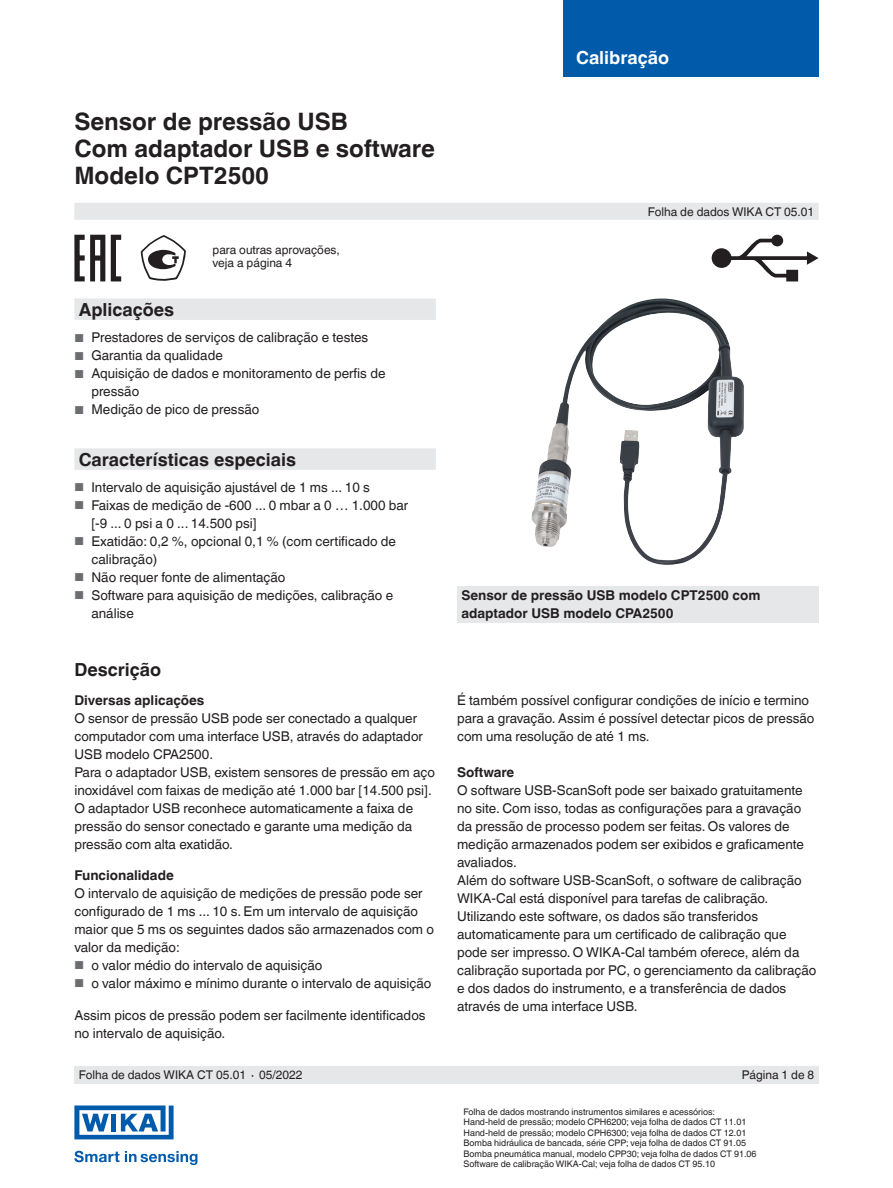
<style>
.page{position:relative;width:893px;height:1188px;background:#fff}
.page>*{position:absolute;margin:0;border:0;box-sizing:border-box;transform-origin:0 0}
.t1{font:700 24px/27px "Helvetica World";color:#231f20}
.t2{font:700 18px "Helvetica World";color:#231f20}
.t3{font:700 18px "Helvetica World";color:#fff}
.t4{font:13.5px/18px "Helvetica World";color:#231f20}
.t5{font:700 13.5px/18px "Helvetica World";color:#231f20}
.t6{font:12px/13.5px "Helvetica World";color:#231f20}
.t7{font:9px/10.5px "Helvetica World";color:#231f20}
.s1{font-size:11.55px;color:#6c6d70}
</style>
<div class="page">
<div style="left:563px;top:0;width:256px;height:76px;background:#015aaa"></div>
<div style="left:74px;top:203px;width:745px;height:17px;background:#e6e7e9"></div>
<div style="left:74px;top:1066px;width:745px;height:18px;background:#e6e7e9"></div>
<svg style="left:111px;top:235px;width:10px;height:46px"></svg>
<svg style="left:74px;top:235px;width:31px;height:46px"></svg>
<svg style="left:712px;top:235px;width:107px;height:46px"></svg>
<svg style="left:74px;top:1151px;width:45px;height:11px"></svg>
<svg style="left:125px;top:1151px;width:72px;height:14px"></svg>
<svg style="left:74px;top:1106px;width:100px;height:33px"></svg>
<div style="left:457px;top:586px;width:362px;height:36px;background:#e6e7e9"></div>
<img style="left:531px;top:298px;width:213px;height:267px">
<svg style="left:74px;top:298px;width:362px;height:172px"></svg>
<svg style="left:141px;top:235px;width:45px;height:46px"></svg>
<h1 class="t1" style="left:74px;top:108px;width:362px">Sensor de pressão USB<br>Com adaptador USB e software<br>Modelo CPT2500</h1>
<p class="t6" style="left:213px;top:243px;width:129px">para outras aprovações, veja a página 4</p>
<h2 class="t2" style="left:79px;top:299px;width:97px">Aplicações</h2>
<p class="t4" style="left:74px;top:329px;width:295px"><span class="s1">■</span> Prestadores de serviços de calibração e testes</p>
<p class="t4" style="left:74px;top:347px;width:150px"><span class="s1">■</span> Garantia da qualidade</p>
<p class="t4" style="left:91px;top:365px;width:296px;text-indent:-17px"><span class="s1">■</span> Aquisição de dados e monitoramento de perfis de pressão</p>
<p class="t4" style="left:74px;top:401px;width:186px"><span class="s1">■</span> Medição de pico de pressão</p>
<h2 class="t2" style="left:79px;top:449px;width:219px">Características especiais</h2>
<p class="t4" style="left:74px;top:479px;width:297px"><span class="s1">■</span> Intervalo de aquisição ajustável de 1 ms ... 10 s</p>
<p class="t4" style="left:91px;top:497px;width:318px;text-indent:-17px"><span class="s1">■</span> Faixas de medição de -600 ... 0 mbar a 0 … 1.000 bar [-9 ... 0 psi a 0 ... 14.500 psi]</p>
<p class="t4" style="left:91px;top:533px;width:306px;text-indent:-17px"><span class="s1">■</span> Exatidão: 0,2 %, opcional 0,1 % (com certificado de calibração)</p>
<p class="t4" style="left:74px;top:569px;width:213px"><span class="s1">■</span> Não requer fonte de alimentação</p>
<p class="t4" style="left:91px;top:587px;width:303px;text-indent:-17px"><span class="s1">■</span> Software para aquisição de medições, calibração e análise</p>
<h2 class="t2" style="left:74px;top:659px;width:88px">Descrição</h2>
<p class="t5" style="left:74px;top:691px;width:132px">Diversas aplicações</p>
<p class="t4" style="left:74px;top:709px;width:362px">O sensor de pressão USB pode ser conectado a qualquer computador com uma interface USB, através do adaptador USB modelo CPA2500.<br>Para o adaptador USB, existem sensores de pressão em aço inoxidável com faixas de medição até 1.000 bar [14.500 psi].<br>O adaptador USB reconhece automaticamente a faixa de pressão do sensor conectado e garante uma medição da pressão com alta exatidão.</p>
<p class="t5" style="left:74px;top:867px;width:101px">Funcionalidade</p>
<p class="t4" style="left:74px;top:885px;width:361px">O intervalo de aquisição de medições de pressão pode ser configurado de 1 ms ... 10 s. Em um intervalo de aquisição maior que 5 ms os seguintes dados são armazenados com o valor da medição:</p>
<p class="t4" style="left:74px;top:957px;width:250px"><span class="s1">■</span> o valor médio do intervalo de aquisição</p>
<p class="t4" style="left:74px;top:975px;width:358px"><span class="s1">■</span> o valor máximo e mínimo durante o intervalo de aquisição</p>
<p class="t4" style="left:74px;top:1006px;width:353px">Assim picos de pressão podem ser facilmente identificados no intervalo de aquisição.</p>
<h2 class="t3" style="left:576px;top:47px;width:94px">Calibração</h2>
<p class="t6" style="left:648px;top:205px;width:168px">Folha de dados WIKA CT 05.01</p>
<p class="t5" style="left:461px;top:586px;width:301px">Sensor de pressão USB modelo CPT2500 com adaptador USB modelo CPA2500</p>
<p class="t4" style="left:457px;top:691px;width:359px">É também possível configurar condições de início e termino para a gravação. Assim é possível detectar picos de pressão com uma resolução de até 1 ms.</p>
<p class="t5" style="left:457px;top:763px;width:59px">Software</p>
<p class="t4" style="left:457px;top:781px;width:361px">O software USB-ScanSoft pode ser baixado gratuitamente no site. Com isso, todas as configurações para a gravação da pressão de processo podem ser feitas. Os valores de medição armazenados podem ser exibidos e graficamente avaliados.<br>Além do software USB-ScanSoft, o software de calibração WIKA-Cal está disponível para tarefas de calibração.<br>Utilizando este software, os dados são transferidos automaticamente para um certificado de calibração que pode ser impresso. O WIKA-Cal também oferece, além da calibração suportada por PC, o gerenciamento da calibração e dos dados do instrumento, e a transferência de dados através de uma interface USB.</p>
<p class="t6" style="left:79px;top:1068px;width:225px">Folha de dados WIKA CT 05.01 ∙ 05/2022</p>
<p class="t6" style="left:742px;top:1068px;width:74px">Página 1 de 8</p>
<p class="t7" style="left:463px;top:1107px;width:295px">Folha de dados mostrando instrumentos similares e acessórios:<br>Hand-held de pressão; modelo CPH6200; veja folha de dados CT 11.01<br>Hand-held de pressão; modelo CPH6300; veja folha de dados CT 12.01<br>Bomba hidráulica de bancada, série CPP; veja folha de dados CT 91.05<br>Bomba pneumática manual, modelo CPP30; veja folha de dados CT 91.06<br>Software de calibração WIKA-Cal; veja folha de dados CT 95.10</p>
</div>
